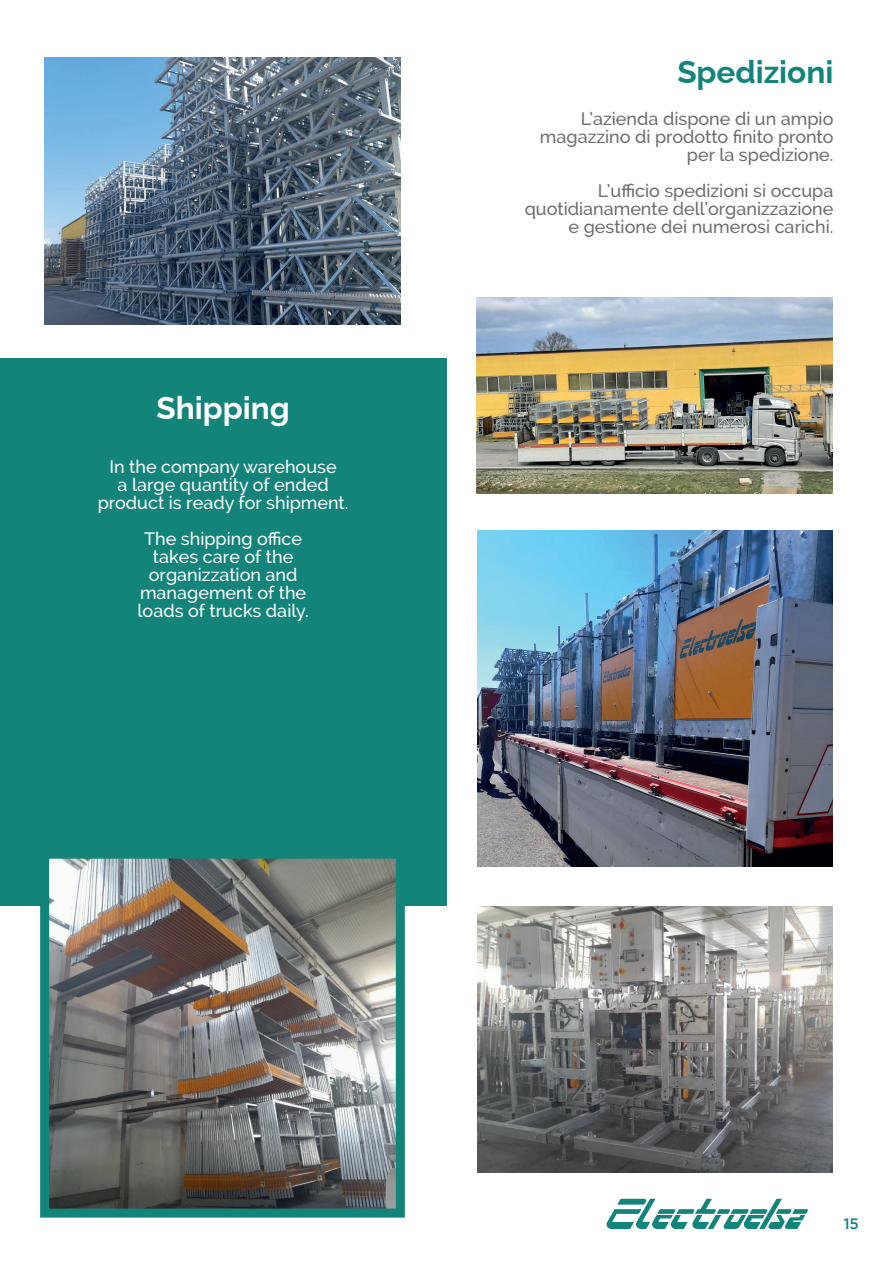
<style>
.page{position:relative;width:893px;height:1263px;background:#fff}
.page>*{position:absolute;margin:0;border:0;box-sizing:border-box;transform-origin:0 0}
.t1{font:100 31.5px "Raleway";color:#128479}
.t2{font:100 31.5px "Raleway";color:#fff}
.t3{font:500 18px/18px "Raleway";color:#6c6d70;text-align:right}
.t4{font:500 18px/18px "Raleway";color:#fff;text-align:center}
.t5{font:500 15px "Gotham";color:#128479}
</style>
<div class="page">
<svg style="left:606px;top:1199px;width:202px;height:30px"></svg>
<div style="left:0;top:357px;width:446px;height:548px;background:#128479"></div>
<img style="left:477px;top:906px;width:356px;height:267px">
<img style="left:477px;top:531px;width:356px;height:335px">
<img style="left:50px;top:860px;width:345px;height:347px">
<div style="left:40px;top:850px;width:365px;height:367px;border:9px solid #128479"></div>
<img style="left:44px;top:58px;width:356px;height:266px">
<img style="left:476px;top:297px;width:357px;height:196px">
<h1 class="t2" style="left:156px;top:383px;width:135px">Shipping</h1>
<p class="t4" style="left:98px;top:458px;width:252px">In the company warehouse<br>a large quantity of ended product is ready for shipment.</p>
<p class="t4" style="left:138px;top:530px;width:173px">The shipping office takes care of the organizzation and management of the loads of trucks daily.</p>
<h1 class="t1" style="left:677px;top:47px;width:158px">Spedizioni</h1>
<p class="t3" style="left:540px;top:110px;width:295px">L’azienda dispone di un ampio magazzino di prodotto finito pronto per la spedizione.</p>
<p class="t3" style="left:525px;top:182px;width:310px">L’ufficio spedizioni si occupa quotidianamente dell’organizzazione e gestione dei numerosi carichi.</p>
<p class="t5" style="left:844px;top:1215px;width:17px">15</p>
</div>
